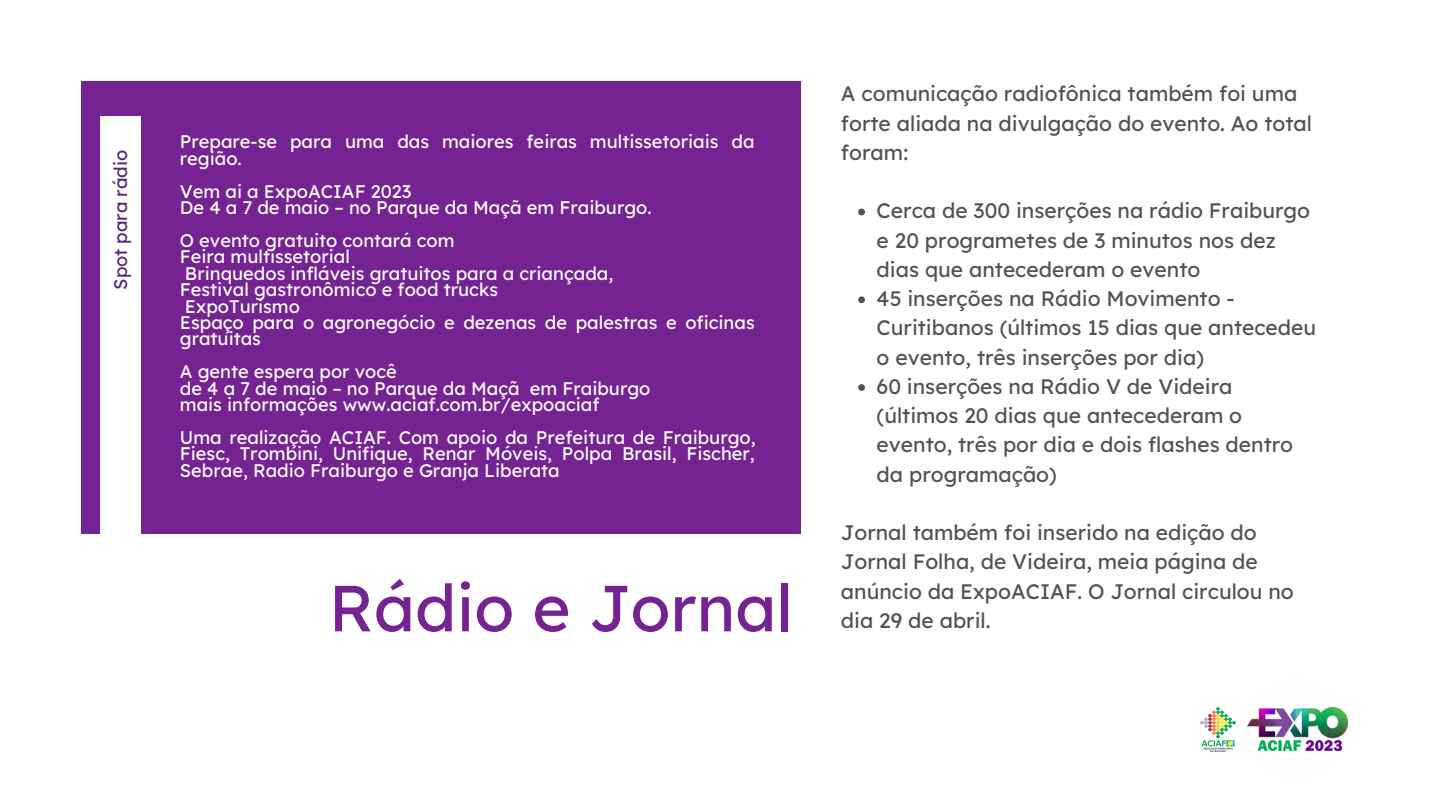
<style>
.page{position:relative;width:1440px;height:810px;background:#fff}
.page>*{position:absolute;margin:0;border:0;box-sizing:border-box;transform-origin:0 0}
.t1{font:65px "Lexend Deca";color:#752392}
.t2{font:21px/29.2px "Lexend Deca";color:#525252}
.t3{font:18.2px/16.4px "Lexend Deca";color:#fff}
.t4{font:18.2px "Lexend Deca";color:#592676}
</style>
<div class="page">
<svg style="left:858px;top:209px;width:7px;height:6px"></svg>
<svg style="left:858px;top:296px;width:7px;height:7px"></svg>
<svg style="left:858px;top:384px;width:7px;height:7px"></svg>
<div style="left:81px;top:81px;width:720px;height:452px;background:#752392"></div>
<div style="left:101px;top:116px;width:40px;height:492px;background:#fff"></div>
<img style="left:1247px;top:707px;width:100px;height:44px">
<img style="left:1200px;top:707px;width:35px;height:44px">
<p class="t4" style="left:109px;top:290px;width:142px;rotate:-90deg">Spot para rádio</p>
<p class="t3" style="left:180px;top:133px;width:576px">Prepare-se para uma das maiores feiras multissetoriais da região.</p>
<p class="t3" style="left:180px;top:183px;width:473px">Vem ai a ExpoACIAF 2023<br>De 4 a 7 de maio – no Parque da Maçã em Fraiburgo.</p>
<p class="t3" style="left:180px;top:232px;width:576px">O evento gratuito contará com<br>Feira multissetorial<br>Brinquedos infláveis gratuitos para a criançada,<br>Festival gastronômico e food trucks<br>ExpoTurismo<br>Espaço para o agronegócio e dezenas de palestras e oficinas gratuitas</p>
<p class="t3" style="left:180px;top:363px;width:472px">A gente espera por você<br>de 4 a 7 de maio – no Parque da Maçã em Fraiburgo mais informações www.aciaf.com.br/expoaciaf</p>
<p class="t3" style="left:180px;top:429px;width:577px;text-align:justify">Uma realização ACIAF. Com apoio da Prefeitura de Fraiburgo, Fiesc, Trombini, Unifique, Renar Móveis, Polpa Brasil, Fischer, Sebrae, Radio Fraiburgo e Granja Liberata</p>
<h1 class="t1" style="left:329px;top:566px;width:465px">Rádio e Jornal</h1>
<p class="t2" style="left:841px;top:79px;width:473px">A comunicação radiofônica também foi uma forte aliada na divulgação do evento. Ao total foram:</p>
<p class="t2" style="left:877px;top:196px;width:441px">Cerca de 300 inserções na rádio Fraiburgo e 20 programetes de 3 minutos nos dez dias que antecederam o evento<br>45 inserções na Rádio Movimento - Curitibanos (últimos 15 dias que antecedeu o evento, três inserções por dia)<br>60 inserções na Rádio V de Videira (últimos 20 dias que antecederam o evento, três por dia e dois flashes dentro da programação)</p>
<p class="t2" style="left:841px;top:518px;width:454px">Jornal também foi inserido na edição do<br>Jornal Folha, de Videira, meia página de anúncio da ExpoACIAF. O Jornal circulou no</p>
<p class="t2" style="left:841px;top:605px;width:151px">dia 29 de abril.</p>
</div>
